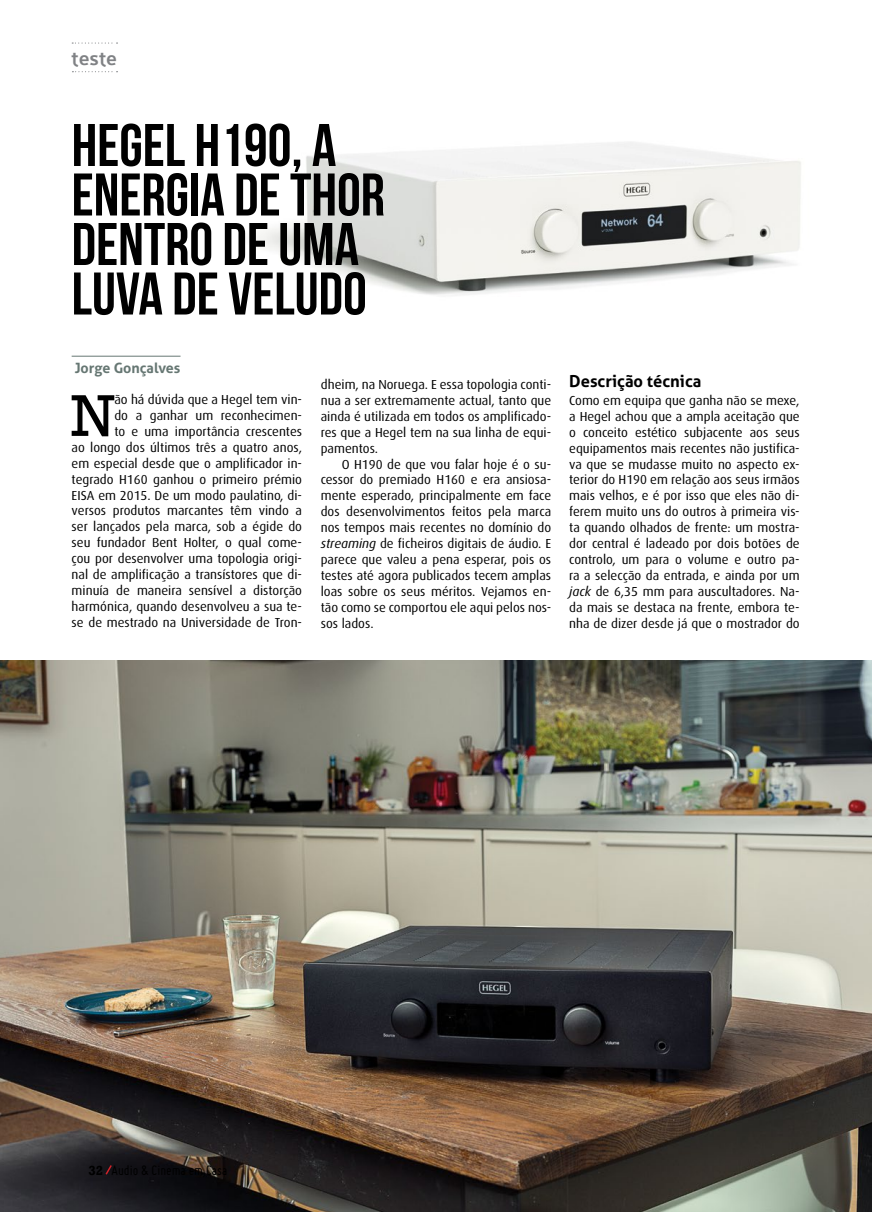
<style>
.page{position:relative;width:872px;height:1212px;background:#fff}
.page>*{position:absolute;margin:0;border:0;box-sizing:border-box;transform-origin:0 0}
.t1{font:60px/49.5px "Bebas Neue";color:#000}
.t2{font:59.85px "Rockwell";color:#000}
.t3{font:500 21px "Colaborate";color:#808285}
.t4{font:700 16.5px "Aller";color:#000}
.t5{font:700 14.25px "Aller";color:#667773}
.t6{font:13.05px/15.9px "Dax";color:#000;text-align:justify}
.s1{font-style:italic}
</style>
<div class="page">
<img style="left:255px;top:142px;width:546px;height:153px">
<img style="left:0;top:660px;width:872px;height:552px">
<hr style="left:72px;top:356px;width:108px;height:1px;background:#667773">
<svg style="left:72px;top:43px;width:46px;height:1px"></svg>
<svg style="left:72px;top:71px;width:46px;height:1px"></svg>
<svg style="left:104px;top:1163px;width:9px;height:13px"></svg>
<h3 class="t3" style="left:72px;top:47px;width:47px">teste</h3>
<h1 class="t1" style="left:72px;top:120px;width:315px">HEGEL H190, A<br>ENERGIA DE THOR<br>DENTRO DE UMA<br>LUVA DE VELUDO</h1>
<p class="t5" style="left:75px;top:359px;width:107px">Jorge Gonçalves</p>
<h2 class="t2" style="left:71px;top:381px;width:45px">N</h2>
<p class="t6" style="left:72px;top:392px;width:232px;text-align:right">ão há dúvida que a Hegel tem vin-<br>do a ganhar um reconhecimen-<br>to e uma importância crescentes<br>ao longo dos últimos três a quatro anos, em especial desde que o amplificador in&shy;tegrado H160 ganhou o primeiro prémio EISA em 2015. De um modo paulatino, di&shy;versos produtos marcantes têm vindo a ser lançados pela marca, sob a égide do seu fundador Bent Holter, o qual come&shy;çou por desenvolver uma topologia origi&shy;nal de amplificação a transístores que di&shy;minuía de maneira sensível a distorção harmónica, quando desenvolveu a sua te&shy;se de mestrado na Universidade de Tron-</p>
<p class="t6" style="left:321px;top:377px;width:232px">dheim, na Noruega. E essa topologia conti&shy;nua a ser extremamente actual, tanto que ainda é utilizada em todos os amplificado&shy;res que a Hegel tem na sua linha de equi&shy;pamentos.</p>
<p class="t6" style="left:321px;top:456px;width:232px;text-indent:21px">O H190 de que vou falar hoje é o su&shy;cessor do premiado H160 e era ansiosa&shy;mente esperado, principalmente em face dos desenvolvimentos feitos pela marca nos tempos mais recentes no domínio do <span class="s1">streaming</span> de ficheiros digitais de áudio. E parece que valeu a pena esperar, pois os testes até agora publicados tecem amplas loas sobre os seus méritos. Vejamos en&shy;tão como se comportou ele aqui pelos nos&shy;sos lados.</p>
<p class="t4" style="left:569px;top:371px;width:134px">Descrição técnica</p>
<p class="t6" style="left:569px;top:393px;width:232px">Como em equipa que ganha não se mexe, a Hegel achou que a ampla aceitação que o conceito estético subjacente aos seus equipamentos mais recentes não justifica&shy;va que se mudasse muito no aspecto ex&shy;terior do H190 em relação aos seus irmãos mais velhos, e é por isso que eles não di&shy;ferem muito uns do outros à primeira vis&shy;ta quando olhados de frente: um mostra&shy;dor central é ladeado por dois botões de controlo, um para o volume e outro pa&shy;ra a selecção da entrada, e ainda por um <span class="s1">jack</span> de 6,35 mm para auscultadores. Na&shy;da mais se destaca na frente, embora te&shy;nha de dizer desde já que o mostrador do</p>
</div>
